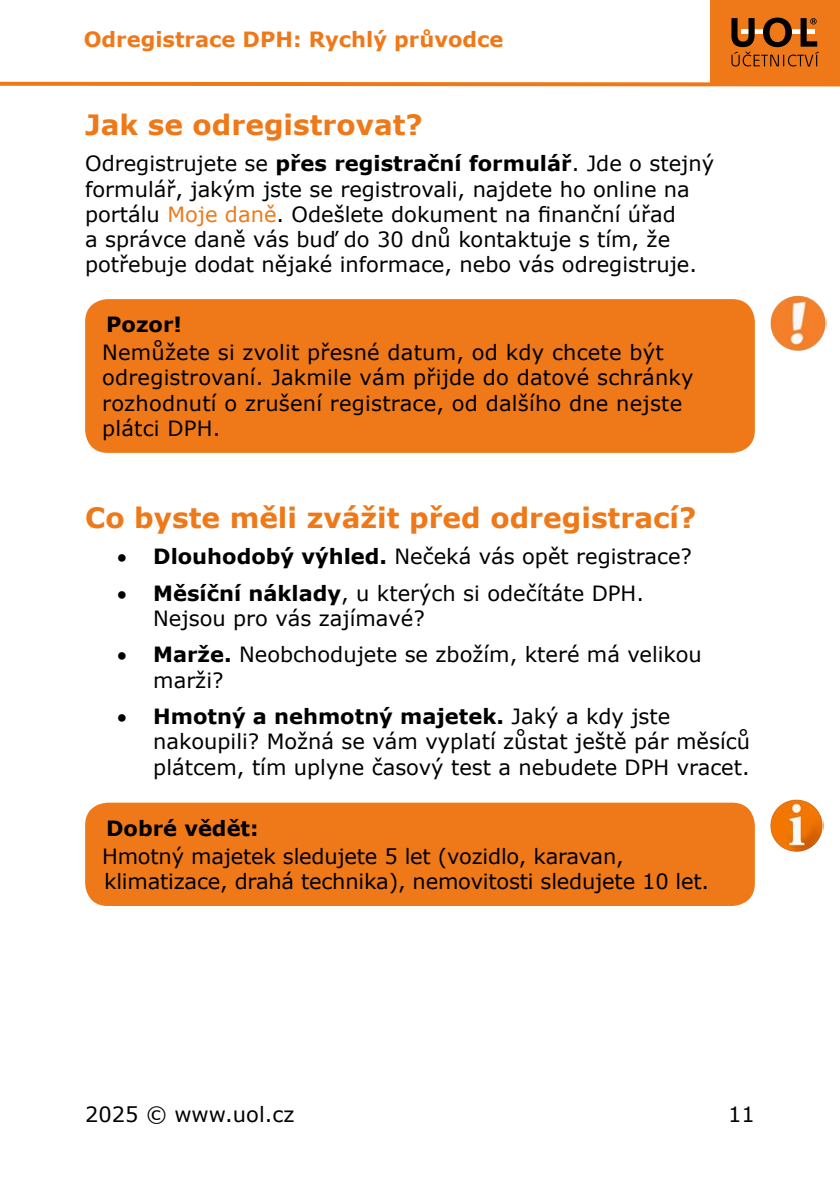
<style>
.page{position:relative;width:840px;height:1191px;background:#fff}
.page>*{position:absolute;margin:0;border:0;box-sizing:border-box;transform-origin:0 0}
.Nadpis_1{font:700 28px "Verdana";color:#ef7918}
.Odstavec_3mm{font:21px/25.2px "Verdana";color:#000}
.t1{font:700 21px "Verdana";color:#ef7918}
.BOLD{font:700 21px "Verdana";color:#000}
.s1{font-weight:700}
.s2{color:#ef7918}
</style>
<div class="page">
<div style="left:710px;top:0;width:129px;height:84px;background:#ef7918"></div>
<svg style="left:0;top:81px;width:839px;height:6px"></svg>
<svg style="left:731px;top:18px;width:87px;height:48px"></svg>
<div style="left:85px;top:299px;width:669px;height:154px;background:#ef7918;border-radius:23px"></div>
<img style="left:770px;top:295px;width:55px;height:56px">
<div style="left:85px;top:802px;width:669px;height:104px;background:#ef7918;border-radius:23px"></div>
<img style="left:770px;top:799px;width:52px;height:53px">
<p class="t1" style="left:84px;top:24px;width:421px">Odregistrace DPH: Rychlý průvodce</p>
<p class="Nadpis_1" style="left:85px;top:105px;width:339px">Jak se odregistrovat?</p>
<p class="Odstavec_3mm" style="left:85px;top:151px;width:630px">Odregistrujete se <span class="s1">přes registrační formulář</span>. Jde o stejný formulář, jakým jste se registrovali, najdete ho online na portálu <span class="s2">Moje daně</span>. Odešlete dokument na finanční úřad<br>a správce daně vás buď do 30 dnů kontaktuje s tím, že potřebuje dodat nějaké informace, nebo vás odregistruje.</p>
<p class="BOLD" style="left:106px;top:310px;width:77px">Pozor!</p>
<p class="Odstavec_3mm" style="left:102px;top:340px;width:592px">Nemůžete si zvolit přesné datum, od kdy chcete být odregistrovaní. Jakmile vám přijde do datové schránky rozhodnutí o zrušení registrace, od dalšího dne nejste plátci DPH.</p>
<p class="Nadpis_1" style="left:85px;top:497px;width:612px">Co byste měli zvážit před odregistrací?</p>
<p class="Odstavec_3mm" style="left:117px;top:543px;width:576px">• <span class="s1">Dlouhodobý výhled.</span> Nečeká vás opět registrace?</p>
<p class="Odstavec_3mm" style="left:153px;top:580px;width:492px;text-indent:-36px">• <span class="s1">Měsíční náklady</span>, u kterých si odečítáte DPH.<br>Nejsou pro vás zajímavé?</p>
<p class="Odstavec_3mm" style="left:153px;top:642px;width:550px;text-indent:-36px">• <span class="s1">Marže.</span> Neobchodujete se zbožím, které má velikou marži?</p>
<p class="Odstavec_3mm" style="left:153px;top:703px;width:598px;text-indent:-36px">• <span class="s1">Hmotný a nehmotný majetek.</span> Jaký a kdy jste nakoupili? Možná se vám vyplatí zůstat ještě pár měsíců plátcem, tím uplyne časový test a nebudete DPH vracet.</p>
<p class="BOLD" style="left:106px;top:813px;width:154px">Dobré vědět:</p>
<p class="Odstavec_3mm" style="left:102px;top:843px;width:608px">Hmotný majetek sledujete 5 let (vozidlo, karavan, klimatizace, drahá technika), nemovitosti sledujete 10 let.</p>
<p class="Odstavec_3mm" style="left:85px;top:1101px;width:211px">2025 © www.uol.cz</p>
<p class="Odstavec_3mm" style="left:727px;top:1101px;width:28px">11</p>
</div>
